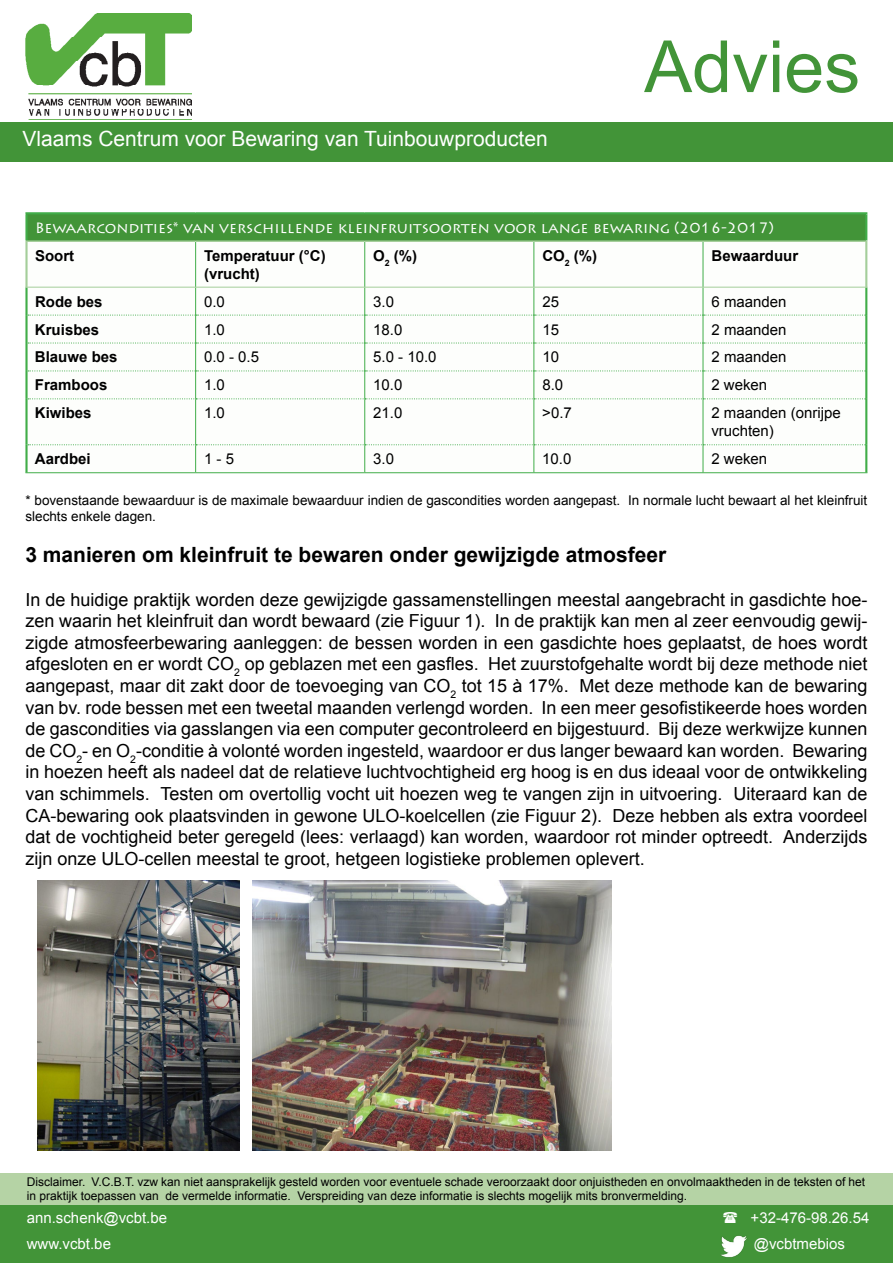
<style>
.page{position:relative;width:893px;height:1263px;background:#fff}
.page>*{position:absolute;margin:0;border:0;box-sizing:border-box;transform-origin:0 0}
.t1{font:72px "Arial";color:#429438}
.t2{font:700 21px "Arial";color:#000}
.t3{font:21px "Arial";color:#fff}
.t4{font:18px/21.6px "Arial";color:#000;text-align:justify}
.t5{font:15px/18px "Arial";color:#000}
.t6{font:700 15px/18px "Arial";color:#000}
.t7{font:15px "Lithos Pro";color:#fff}
.t8{font:15px "Arial";color:#fff}
.t9{font:13.5px/16.2px "Arial";color:#000}
.t10{font:12px/14.4px "Arial";color:#000}
</style>
<div class="page">
<div style="left:0;top:120px;width:893px;height:41px;background:#429438"></div>
<div style="left:0;top:1203px;width:893px;height:60px;background:#429438"></div>
<div style="left:0;top:1173px;width:893px;height:31px;background:#b5d3a5"></div>
<div style="left:0;top:0;width:893px;height:122px;background:#fff"></div>
<img style="left:26px;top:14px;width:166px;height:102px">
<img style="left:720px;top:1235px;width:27px;height:23px">
<div style="left:27px;top:213px;width:839px;height:28px;background:#429438"></div>
<svg style="left:28px;top:242px;width:837px;height:202px"></svg>
<hr style="left:195px;top:242px;width:1px;height:45px;background:#41ad49">
<hr style="left:364px;top:242px;width:1px;height:45px;background:#41ad49">
<hr style="left:534px;top:242px;width:1px;height:45px;background:#41ad49">
<hr style="left:703px;top:242px;width:1px;height:45px;background:#41ad49">
<hr style="left:195px;top:399px;width:1px;height:45px;background:#41ad49">
<hr style="left:364px;top:399px;width:1px;height:45px;background:#41ad49">
<hr style="left:534px;top:399px;width:1px;height:45px;background:#41ad49">
<hr style="left:703px;top:399px;width:1px;height:45px;background:#41ad49">
<hr style="left:25px;top:472px;width:171px;height:1px;background:#41ad49">
<hr style="left:196px;top:472px;width:169px;height:1px;background:#41ad49">
<hr style="left:365px;top:472px;width:169px;height:1px;background:#41ad49">
<hr style="left:534px;top:472px;width:169px;height:1px;background:#41ad49">
<hr style="left:703px;top:472px;width:164px;height:1px;background:#41ad49">
<hr style="left:25px;top:287px;width:3px;height:28px;background:#41ad49">
<hr style="left:865px;top:287px;width:2px;height:28px;background:#41ad49">
<hr style="left:25px;top:315px;width:3px;height:28px;background:#41ad49">
<hr style="left:865px;top:315px;width:2px;height:28px;background:#41ad49">
<hr style="left:25px;top:343px;width:3px;height:28px;background:#41ad49">
<hr style="left:865px;top:343px;width:2px;height:28px;background:#41ad49">
<hr style="left:25px;top:371px;width:3px;height:28px;background:#41ad49">
<hr style="left:865px;top:371px;width:2px;height:28px;background:#41ad49">
<hr style="left:25px;top:399px;width:3px;height:46px;background:#41ad49">
<hr style="left:865px;top:399px;width:2px;height:46px;background:#41ad49">
<hr style="left:25px;top:445px;width:3px;height:27px;background:#41ad49">
<hr style="left:865px;top:445px;width:2px;height:27px;background:#41ad49">
<svg style="left:28px;top:288px;width:838px;height:111px"></svg>
<svg style="left:28px;top:444px;width:838px;height:28px"></svg>
<hr style="left:25px;top:212px;width:171px;height:2px;background:#41ad49">
<hr style="left:25px;top:214px;width:3px;height:26px;background:#41ad49">
<hr style="left:196px;top:212px;width:169px;height:2px;background:#41ad49">
<hr style="left:365px;top:212px;width:169px;height:2px;background:#41ad49">
<hr style="left:534px;top:212px;width:169px;height:2px;background:#41ad49">
<hr style="left:703px;top:212px;width:164px;height:2px;background:#41ad49">
<hr style="left:865px;top:214px;width:2px;height:26px;background:#41ad49">
<hr style="left:25px;top:240px;width:171px;height:2px;background:#a4ce9a">
<hr style="left:196px;top:240px;width:169px;height:2px;background:#a4ce9a">
<hr style="left:365px;top:240px;width:169px;height:2px;background:#a4ce9a">
<hr style="left:534px;top:240px;width:169px;height:2px;background:#a4ce9a">
<hr style="left:703px;top:240px;width:164px;height:2px;background:#a4ce9a">
<hr style="left:25px;top:242px;width:3px;height:45px;background:#a4ce9a">
<hr style="left:865px;top:242px;width:2px;height:45px;background:#a4ce9a">
<hr style="left:25px;top:287px;width:171px;height:1px;background:#a4ce9a">
<hr style="left:196px;top:287px;width:169px;height:1px;background:#a4ce9a">
<hr style="left:365px;top:287px;width:169px;height:1px;background:#a4ce9a">
<hr style="left:534px;top:287px;width:169px;height:1px;background:#a4ce9a">
<hr style="left:703px;top:287px;width:164px;height:1px;background:#a4ce9a">
<img style="left:38px;top:881px;width:202px;height:269px">
<img style="left:252px;top:881px;width:359px;height:269px">
<p class="t3" style="left:23px;top:125px;width:527px">Vlaams Centrum voor Bewaring van Tuinbouwproducten</p>
<h1 class="t1" style="left:644px;top:20px;width:218px">Advies</h1>
<p class="t7" style="left:35px;top:219px;width:740px">Bewaarcondities* van verschillende kleinfruitsoorten voor lange bewaring (2016-2017)</p>
<p class="t6" style="left:35px;top:247px;width:41px">Soort</p>
<p class="t6" style="left:204px;top:247px;width:123px">Temperatuur (°C) (vrucht)</p>
<p class="t6" style="left:373px;top:247px;width:46px">O<sub>2</sub> (%)</p>
<p class="t6" style="left:542px;top:247px;width:56px">CO<sub>2</sub> (%)</p>
<p class="t6" style="left:711px;top:247px;width:88px">Bewaarduur</p>
<p class="t6" style="left:35px;top:293px;width:69px">Rode bes</p>
<p class="t5" style="left:204px;top:292px;width:22px">0.0</p>
<p class="t5" style="left:373px;top:292px;width:22px">3.0</p>
<p class="t5" style="left:542px;top:292px;width:18px">25</p>
<p class="t5" style="left:711px;top:292px;width:77px">6 maanden</p>
<p class="t6" style="left:35px;top:321px;width:66px">Kruisbes</p>
<p class="t5" style="left:204px;top:320px;width:22px">1.0</p>
<p class="t5" style="left:373px;top:320px;width:31px">18.0</p>
<p class="t5" style="left:542px;top:320px;width:18px">15</p>
<p class="t5" style="left:711px;top:320px;width:77px">2 maanden</p>
<p class="t6" style="left:35px;top:349px;width:84px">Blauwe bes</p>
<p class="t5" style="left:204px;top:348px;width:57px">0.0 - 0.5</p>
<p class="t5" style="left:373px;top:348px;width:65px">5.0 - 10.0</p>
<p class="t5" style="left:542px;top:348px;width:18px">10</p>
<p class="t5" style="left:711px;top:348px;width:77px">2 maanden</p>
<p class="t6" style="left:35px;top:377px;width:74px">Framboos</p>
<p class="t5" style="left:204px;top:376px;width:22px">1.0</p>
<p class="t5" style="left:373px;top:376px;width:31px">10.0</p>
<p class="t5" style="left:542px;top:376px;width:22px">8.0</p>
<p class="t5" style="left:711px;top:376px;width:57px">2 weken</p>
<p class="t6" style="left:35px;top:404px;width:58px">Kiwibes</p>
<p class="t5" style="left:204px;top:404px;width:22px">1.0</p>
<p class="t5" style="left:373px;top:404px;width:31px">21.0</p>
<p class="t5" style="left:542px;top:404px;width:31px">&gt;0.7</p>
<p class="t5" style="left:711px;top:404px;width:131px">2 maanden (onrijpe vruchten)</p>
<p class="t6" style="left:35px;top:450px;width:57px">Aardbei</p>
<p class="t5" style="left:204px;top:450px;width:32px">1 - 5</p>
<p class="t5" style="left:373px;top:450px;width:22px">3.0</p>
<p class="t5" style="left:542px;top:450px;width:31px">10.0</p>
<p class="t5" style="left:711px;top:450px;width:57px">2 weken</p>
<p class="t9" style="left:25px;top:492px;width:843px">* bovenstaande bewaarduur is de maximale bewaarduur indien de gascondities worden aangepast. In normale lucht bewaart al het kleinfruit slechts enkele dagen.</p>
<p class="t2" style="left:25px;top:541px;width:642px">3 manieren om kleinfruit te bewaren onder gewijzigde atmosfeer</p>
<p class="t4" style="left:25px;top:589px;width:843px">In de huidige praktijk worden deze gewijzigde gassamenstellingen meestal aangebracht in gasdichte hoe&shy;zen waarin het kleinfruit dan wordt bewaard (zie Figuur 1). In de praktijk kan men al zeer eenvoudig gewij&shy;zigde atmosfeerbewaring aanleggen: de bessen worden in een gasdichte hoes geplaatst, de hoes wordt afgesloten en er wordt CO<sub>2</sub> op geblazen met een gasfles. Het zuurstofgehalte wordt bij deze methode niet aangepast, maar dit zakt door de toevoeging van CO<sub>2</sub> tot 15 à 17%. Met deze methode kan de bewaring van bv. rode bessen met een tweetal maanden verlengd worden. In een meer gesofistikeerde hoes worden de gascondities via gasslangen via een computer gecontroleerd en bijgestuurd. Bij deze werkwijze kunnen de CO<sub>2</sub>- en O<sub>2</sub>-conditie à volonté worden ingesteld, waardoor er dus langer bewaard kan worden. Bewaring in hoezen heeft als nadeel dat de relatieve luchtvochtigheid erg hoog is en dus ideaal voor de ontwikkeling van schimmels. Testen om overtollig vocht uit hoezen weg te vangen zijn in uitvoering. Uiteraard kan de CA-bewaring ook plaatsvinden in gewone ULO-koelcellen (zie Figuur 2). Deze hebben als extra voordeel dat de vochtigheid beter geregeld (lees: verlaagd) kan worden, waardoor rot minder optreedt. Anderzijds zijn onze ULO-cellen meestal te groot, hetgeen logistieke problemen oplevert.</p>
<p class="t10" style="left:27px;top:1174px;width:840px">Disclaimer. V.C.B.T. vzw kan niet aansprakelijk gesteld worden voor eventuele schade veroorzaakt door onjuistheden en onvolmaaktheden in de teksten of het in praktijk toepassen van de vermelde informatie. Verspreiding van deze informatie is slechts mogelijk mits bronvermelding.</p>
<p class="t8" style="left:27px;top:1208px;width:142px">ann.schenk@vcbt.be</p>
<p class="t8" style="left:751px;top:1208px;width:120px">+32-476-98.26.54</p>
<p class="t8" style="left:27px;top:1233px;width:86px">www.vcbt.be</p>
<p class="t8" style="left:754px;top:1233px;width:93px">@vcbtmebios</p>
</div>
